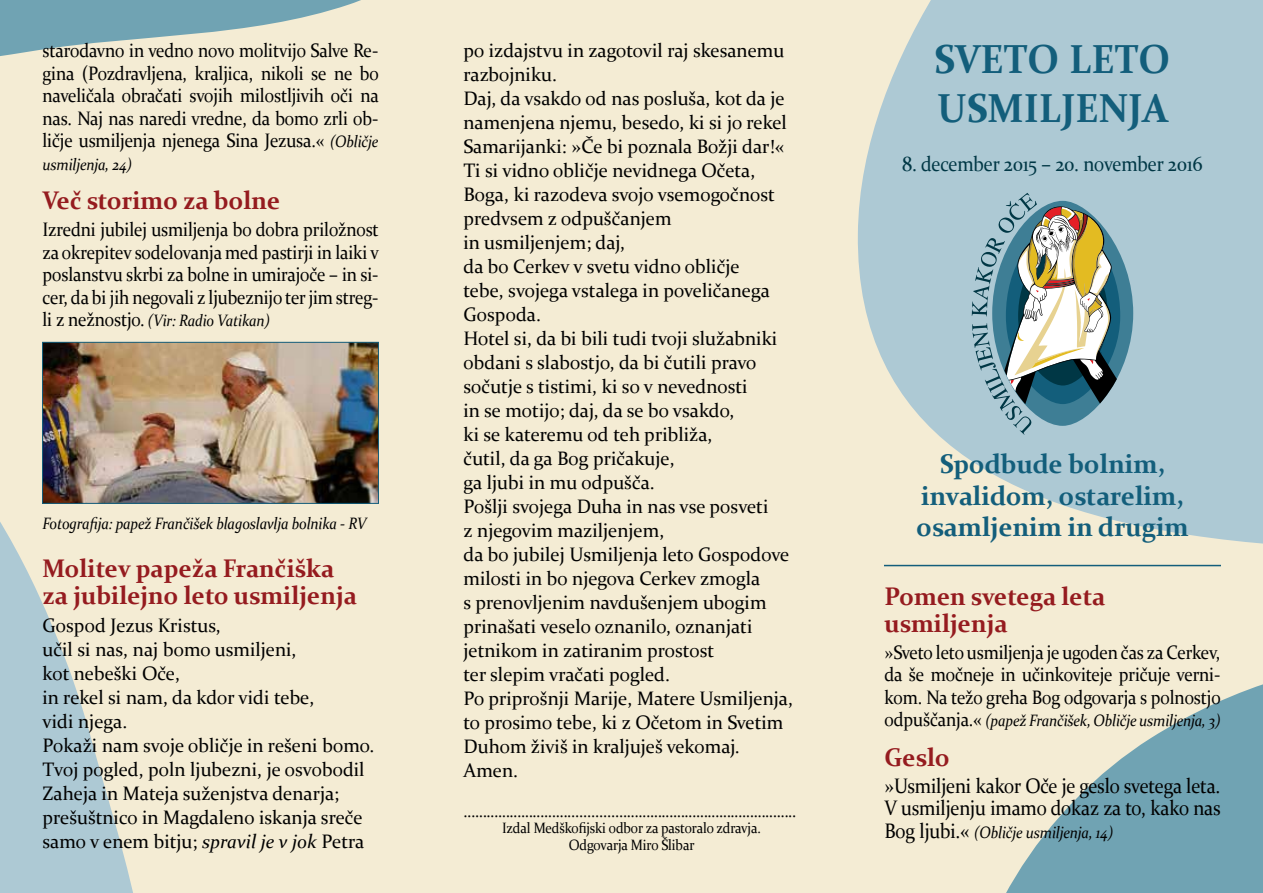
<style>
.page{position:relative;width:1263px;height:893px;background:#f4ecd4}
.page>*{position:absolute;margin:0;border:0;box-sizing:border-box;transform-origin:0 0}
.t1{font:700 40.5px/48.6px "Constantia";color:#135e7b;scale:.96 1}
.t2{font:700 27px/31.5px "Constantia";color:#135e7b;text-align:center;scale:.96 1}
.t3{font:700 25.5px/27px "Constantia";color:#951b1f;scale:.96 1}
.t4{font:21px/22.5px "Constantia";letter-spacing:-.01em;color:#000;scale:.9 1}
.t5{font:21px "Constantia";letter-spacing:-.01em;color:#003745;scale:.9 1}
.t6{font:19.5px/24px "Constantia";color:#000}
.t7{font:19.5px/22.5px "Constantia";color:#000;text-align:justify;scale:.9 1}
.t8{font:18px "Constantia";color:#000;scale:.9 1}
.t9{font:italic 16.5px "Constantia";letter-spacing:-.01em;color:#000;scale:.89 1}
.t10{font:15px/16.5px "Constantia";letter-spacing:-.01em;color:#000;text-align:center;scale:.9 1}
.s1{font-style:italic;font-size:16.5px}
.s2{font-style:normal;font-size:19.5px}
.s3{font-style:italic}
.s4{font-style:normal;font-size:21px}
</style>
<div class="page">
<svg style="left:857px;top:0;width:406px;height:544px;fill:#adc9d4"></svg>
<svg style="left:1006px;top:684px;width:257px;height:209px;fill:#70a3b3"></svg>
<svg style="left:0;top:522px;width:133px;height:371px;fill:#adc9d4"></svg>
<svg style="left:0;top:0;width:361px;height:56px"></svg>
<img style="left:44px;top:344px;width:333px;height:158px">
<div style="left:42px;top:342px;width:337px;height:162px;border:1px solid #135e7b"></div>
<svg style="left:992px;top:201px;width:141px;height:225px;background:#458298"></svg>
<svg style="left:972px;top:193px;width:145px;height:242px;background:#92a7a5"></svg>
<hr style="left:884px;top:565px;width:337px;height:1px;background:#135e7b">
<p class="t7" style="left:43px;top:38px;width:375px">starodavno in vedno novo molitvijo Salve Re&shy;gina (Pozdravljena, kraljica, nikoli se ne bo naveličala obračati svojih milostljivih oči na nas. Naj nas naredi vredne, da bomo zrli ob&shy;ličje usmiljenja njenega Sina Jezusa.« <span class="s1">(Obličje</span></p>
<p class="t9" style="left:43px;top:153px;width:102px">usmiljenja, 24)</p>
<h3 class="t3" style="left:43px;top:186px;width:249px">Več storimo za bolne</h3>
<p class="t7" style="left:43px;top:217px;width:375px">Izredni jubilej usmiljenja bo dobra priložnost za okrepitev sodelovanja med pastirji in laiki v poslanstvu skrbi za bolne in umirajoče – in si&shy;cer, da bi jih negovali z ljubeznijo ter jim streg-</p>
<p class="t9" style="left:43px;top:309px;width:257px"><span class="s2">li z nežnostjo.</span> (Vir: Radio Vatikan)</p>
<p class="t9" style="left:43px;top:512px;width:365px">Fotografija: papež Frančišek blagoslavlja bolnika - RV</p>
<h3 class="t3" style="left:43px;top:553px;width:329px">Molitev papeža Frančiška za jubilejno leto usmiljenja</h3>
<p class="t6" style="left:43px;top:613px;width:333px">Gospod Jezus Kristus,<br>učil si nas, naj bomo usmiljeni,<br>kot nebeški Oče,<br>in rekel si nam, da kdor vidi tebe,<br>vidi njega.<br>Pokaži nam svoje obličje in rešeni bomo.<br>Tvoj pogled, poln ljubezni, je osvobodil<br>Zaheja in Mateja suženjstva denarja; prešuštnico in Magdaleno iskanja sreče samo v enem bitju; <span class="s3">spravil je v jok</span> Petra</p>
<p class="t6" style="left:463px;top:38px;width:331px">po izdajstvu in zagotovil raj skesanemu razbojniku.<br>Daj, da vsakdo od nas posluša, kot da je namenjena njemu, besedo, ki si jo rekel<br>Samarijanki: »Če bi poznala Božji dar!«<br>Ti si vidno obličje nevidnega Očeta,<br>Boga, ki razodeva svojo vsemogočnost predvsem z odpuščanjem<br>in usmiljenjem; daj,<br>da bo Cerkev v svetu vidno obličje<br>tebe, svojega vstalega in poveličanega<br>Gospoda.<br>Hotel si, da bi bili tudi tvoji služabniki obdani s slabostjo, da bi čutili pravo sočutje s tistimi, ki so v nevednosti<br>in se motijo; daj, da se bo vsakdo,<br>ki se kateremu od teh približa,<br>čutil, da ga Bog pričakuje,<br>ga ljubi in mu odpušča.<br>Pošlji svojega Duha in nas vse posveti<br>z njegovim maziljenjem,<br>da bo jubilej Usmiljenja leto Gospodove milosti in bo njegova Cerkev zmogla<br>s prenovljenim navdušenjem ubogim prinašati veselo oznanilo, oznanjati jetnikom in zatiranim prostost<br>ter slepim vračati pogled.<br>Po priprošnji Marije, Matere Usmiljenja, to prosimo tebe, ki z Očetom in Svetim<br>Duhom živiš in kraljuješ vekomaj.<br>Amen.</p>
<p class="t8" style="left:463px;top:798px;width:371px">………………………...............……………………………………..</p>
<p class="t10" style="left:502px;top:819px;width:289px">Izdal Medškofijski odbor za pastoralo zdravja.<br>Odgovarja Miro Šlibar</p>
<h1 class="t1" style="left:934px;top:33px;width:248px">SVETO LETO<br>USMILJENJA</h1>
<p class="t5" style="left:902px;top:149px;width:335px">8. december 2015 – 20. november 2016</p>
<h2 class="t2" style="left:916px;top:447px;width:285px">Spodbude bolnim, invalidom, ostarelim, osamljenim in drugim</h2>
<h3 class="t3" style="left:884px;top:581px;width:232px">Pomen svetega leta usmiljenja</h3>
<p class="t7" style="left:884px;top:640px;width:375px">»Sveto leto usmiljenja je ugoden čas za Cerkev, da še močneje in učinkoviteje pričuje verni&shy;kom. Na težo greha Bog odgovarja s polnostjo</p>
<p class="t9" style="left:884px;top:709px;width:379px"><span class="s2">odpuščanja.«</span> (papež Frančišek, Obličje usmiljenja, 3)</p>
<h3 class="t3" style="left:884px;top:742px;width:69px">Geslo</h3>
<p class="t4" style="left:884px;top:773px;width:375px">»Usmiljeni kakor Oče je geslo svetega leta.<br>V usmiljenju imamo dokaz za to, kako nas</p>
<p class="t9" style="left:884px;top:821px;width:258px"><span class="s4">Bog ljubi.«</span> (Obličje usmiljenja, 14)</p>
</div>
